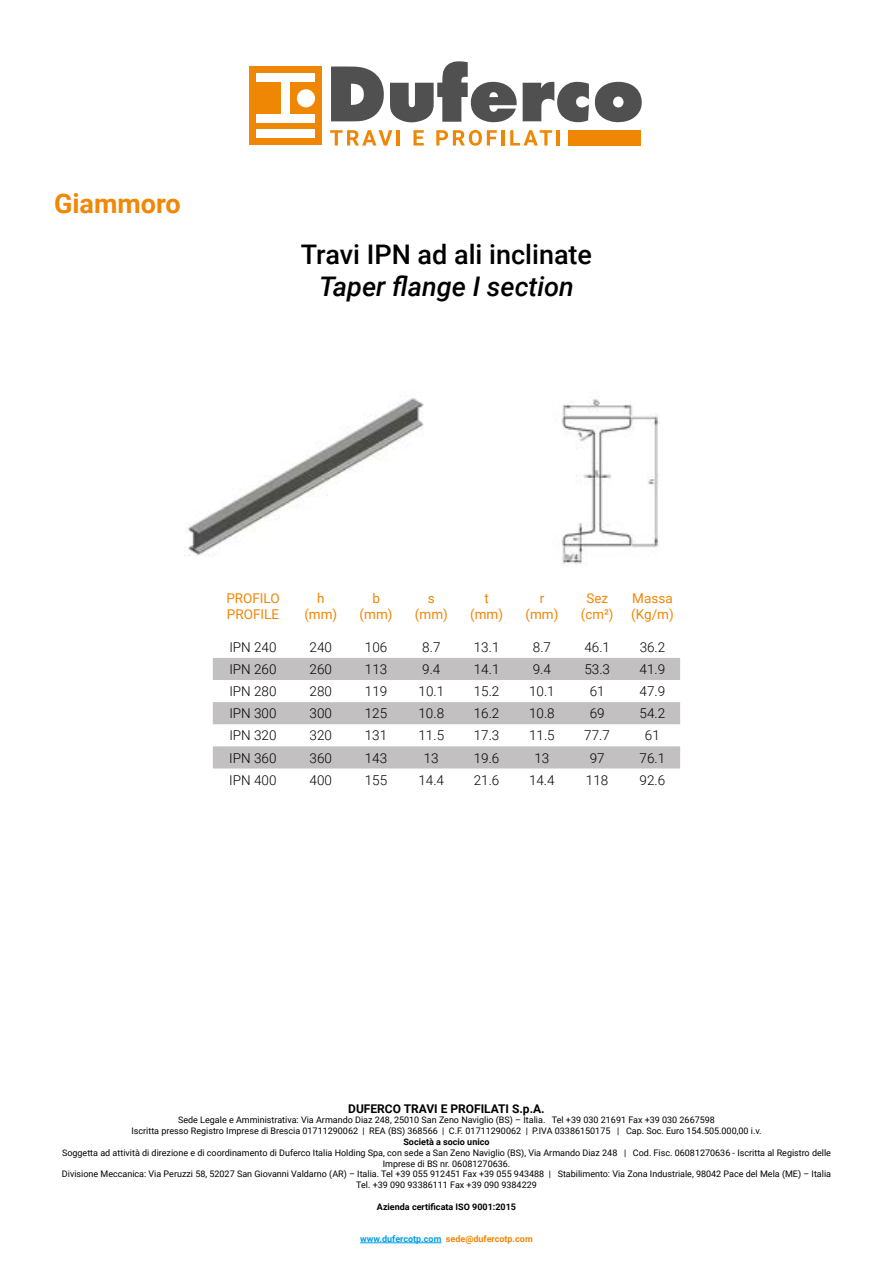
<style>
.page{position:relative;width:893px;height:1263px;background:#fff}
.page>*{position:absolute;margin:0;border:0;box-sizing:border-box;transform-origin:0 0}
.t1{font:500 27px "Roboto";color:#000}
.t2{font:italic 500 27px "Roboto";color:#000}
.t3{font:700 27px "Roboto";color:#f08707}
.t4{font:300 13.5px "Roboto";color:#000}
.t5{font:13.5px/16.2px "Roboto";color:#f18604;text-align:center}
.t6{font:13.5px/16.2px "Roboto";color:#f08707}
.t7{font:700 12px "Roboto";color:#000}
.t8{font:9px/10.8px "Roboto";color:#000;text-align:center}
.t9{font:700 9px "Roboto";color:#000}
.t10{font:700 9px "Roboto";color:#f08707}
.s1{color:#009fe3}
</style>
<div class="page">
<svg style="left:331px;top:66px;width:53px;height:55px"></svg>
<svg style="left:390px;top:61px;width:127px;height:62px"></svg>
<svg style="left:523px;top:82px;width:119px;height:41px"></svg>
<div style="left:568px;top:130px;width:73px;height:16px;background:#f08704"></div>
<svg style="left:330px;top:130px;width:62px;height:16px"></svg>
<hr style="left:397px;top:130px;width:3px;height:16px;background:#f08704">
<svg style="left:413px;top:130px;width:11px;height:16px"></svg>
<svg style="left:436px;top:130px;width:61px;height:16px"></svg>
<hr style="left:501px;top:130px;width:4px;height:16px;background:#f08704">
<svg style="left:510px;top:130px;width:42px;height:16px"></svg>
<hr style="left:557px;top:130px;width:3px;height:16px;background:#f08704">
<div style="left:249px;top:67px;width:73px;height:78px;background:#f08704"></div>
<div style="left:256px;top:74px;width:59px;height:8px;background:#fff"></div>
<div style="left:256px;top:114px;width:59px;height:9px;background:#fff"></div>
<div style="left:281px;top:76px;width:9px;height:45px;background:#fff"></div>
<div style="left:256px;top:130px;width:59px;height:8px;background:#fff"></div>
<div style="left:297px;top:89px;width:18px;height:18px;background:#fff;border-radius:50%"></div>
<hr style="left:360px;top:1242px;width:81px;height:1px;background:#009fe3">
<svg style="left:213px;top:658px;width:467px;height:110px;fill:#c2c0c0"></svg>
<img style="left:184px;top:398px;width:240px;height:158px">
<img style="left:562px;top:399px;width:97px;height:166px">
<h1 class="t3" style="left:54px;top:184px;width:128px">Giammoro</h1>
<h1 class="t1" style="left:301px;top:235px;width:293px">Travi IPN ad ali inclinate</h1>
<h1 class="t2" style="left:319px;top:268px;width:256px">Taper flange I section</h1>
<h2 class="t6" style="left:226px;top:589px;width:55px">PROFILO<br>PROFILE</h2>
<h2 class="t5" style="left:304px;top:589px;width:34px">h (mm)</h2>
<h2 class="t5" style="left:360px;top:589px;width:34px">b (mm)</h2>
<h2 class="t5" style="left:415px;top:589px;width:34px">s (mm)</h2>
<h2 class="t5" style="left:470px;top:589px;width:34px">t (mm)</h2>
<h2 class="t5" style="left:525px;top:589px;width:34px">r (mm)</h2>
<h2 class="t5" style="left:581px;top:589px;width:34px">Sez (cm²)</h2>
<h2 class="t5" style="left:631px;top:589px;width:44px;text-align:left">Massa (Kg/m)</h2>
<h2 class="t4" style="left:229px;top:638px;width:49px">IPN 240</h2>
<h2 class="t4" style="left:310px;top:638px;width:24px">240</h2>
<h2 class="t4" style="left:365px;top:638px;width:24px">106</h2>
<h2 class="t4" style="left:422px;top:638px;width:20px">8.7</h2>
<h2 class="t4" style="left:474px;top:638px;width:27px">13.1</h2>
<h2 class="t4" style="left:533px;top:638px;width:20px">8.7</h2>
<h2 class="t4" style="left:584px;top:638px;width:27px">46.1</h2>
<h2 class="t4" style="left:640px;top:638px;width:27px">36.2</h2>
<h2 class="t4" style="left:229px;top:660px;width:49px">IPN 260</h2>
<h2 class="t4" style="left:310px;top:660px;width:24px">260</h2>
<h2 class="t4" style="left:365px;top:660px;width:24px">113</h2>
<h2 class="t4" style="left:422px;top:660px;width:20px">9.4</h2>
<h2 class="t4" style="left:474px;top:660px;width:27px">14.1</h2>
<h2 class="t4" style="left:533px;top:660px;width:20px">9.4</h2>
<h2 class="t4" style="left:584px;top:660px;width:27px">53.3</h2>
<h2 class="t4" style="left:640px;top:660px;width:27px">41.9</h2>
<h2 class="t4" style="left:229px;top:682px;width:49px">IPN 280</h2>
<h2 class="t4" style="left:310px;top:682px;width:24px">280</h2>
<h2 class="t4" style="left:365px;top:682px;width:24px">119</h2>
<h2 class="t4" style="left:418px;top:682px;width:27px">10.1</h2>
<h2 class="t4" style="left:474px;top:682px;width:27px">15.2</h2>
<h2 class="t4" style="left:529px;top:682px;width:27px">10.1</h2>
<h2 class="t4" style="left:590px;top:682px;width:16px">61</h2>
<h2 class="t4" style="left:640px;top:682px;width:27px">47.9</h2>
<h2 class="t4" style="left:229px;top:704px;width:49px">IPN 300</h2>
<h2 class="t4" style="left:310px;top:704px;width:24px">300</h2>
<h2 class="t4" style="left:365px;top:704px;width:24px">125</h2>
<h2 class="t4" style="left:418px;top:704px;width:27px">10.8</h2>
<h2 class="t4" style="left:474px;top:704px;width:27px">16.2</h2>
<h2 class="t4" style="left:529px;top:704px;width:27px">10.8</h2>
<h2 class="t4" style="left:590px;top:704px;width:16px">69</h2>
<h2 class="t4" style="left:640px;top:704px;width:27px">54.2</h2>
<h2 class="t4" style="left:229px;top:726px;width:49px">IPN 320</h2>
<h2 class="t4" style="left:310px;top:726px;width:24px">320</h2>
<h2 class="t4" style="left:365px;top:726px;width:24px">131</h2>
<h2 class="t4" style="left:418px;top:726px;width:27px">11.5</h2>
<h2 class="t4" style="left:474px;top:726px;width:27px">17.3</h2>
<h2 class="t4" style="left:529px;top:726px;width:27px">11.5</h2>
<h2 class="t4" style="left:584px;top:726px;width:27px">77.7</h2>
<h2 class="t4" style="left:645px;top:726px;width:16px">61</h2>
<h2 class="t4" style="left:229px;top:748px;width:49px">IPN 360</h2>
<h2 class="t4" style="left:310px;top:748px;width:24px">360</h2>
<h2 class="t4" style="left:365px;top:748px;width:24px">143</h2>
<h2 class="t4" style="left:424px;top:748px;width:16px">13</h2>
<h2 class="t4" style="left:474px;top:748px;width:27px">19.6</h2>
<h2 class="t4" style="left:534px;top:748px;width:16px">13</h2>
<h2 class="t4" style="left:590px;top:748px;width:16px">97</h2>
<h2 class="t4" style="left:640px;top:748px;width:27px">76.1</h2>
<h2 class="t4" style="left:229px;top:770px;width:49px">IPN 400</h2>
<h2 class="t4" style="left:310px;top:770px;width:24px">400</h2>
<h2 class="t4" style="left:365px;top:770px;width:24px">155</h2>
<h2 class="t4" style="left:418px;top:770px;width:27px">14.4</h2>
<h2 class="t4" style="left:474px;top:770px;width:27px">21.6</h2>
<h2 class="t4" style="left:529px;top:770px;width:27px">14.4</h2>
<h2 class="t4" style="left:586px;top:770px;width:24px">118</h2>
<h2 class="t4" style="left:640px;top:770px;width:27px">92.6</h2>
<h3 class="t7" style="left:348px;top:1100px;width:198px">DUFERCO TRAVI E PROFILATI S.p.A.</h3>
<p class="t8" style="left:131px;top:1114px;width:632px">Sede Legale e Amministrativa: Via Armando Diaz 248, 25010 San Zeno Naviglio (BS) – Italia. Tel +39 030 21691 Fax +39 030 2667598<br>Iscritta presso Registro Imprese di Brescia 01711290062 | REA (BS) 368566 | C.F. 01711290062 | P.IVA 03386150175 | Cap. Soc. Euro 154.505.000,00 i.v.</p>
<p class="t9" style="left:403px;top:1135px;width:88px">Società a socio unico</p>
<p class="t8" style="left:62px;top:1147px;width:771px">Soggetta ad attività di direzione e di coordinamento di Duferco Italia Holding Spa, con sede a San Zeno Naviglio (BS), Via Armando Diaz 248 | Cod. Fisc. 06081270636 - Iscritta al Registro delle Imprese di BS nr. 06081270636.<br>Divisione Meccanica: Via Peruzzi 58, 52027 San Giovanni Valdarno (AR) – Italia. Tel +39 055 912451 Fax +39 055 943488 | Stabilimento: Via Zona Industriale, 98042 Pace del Mela (ME) – Italia Tel. +39 090 93386111 Fax +39 090 9384229</p>
<p class="t9" style="left:377px;top:1200px;width:141px">Azienda certificata ISO 9001:2015</p>
<p class="t10" style="left:360px;top:1232px;width:174px"><span class="s1">www.dufercotp.com</span> sede@dufercotp.com</p>
</div>
